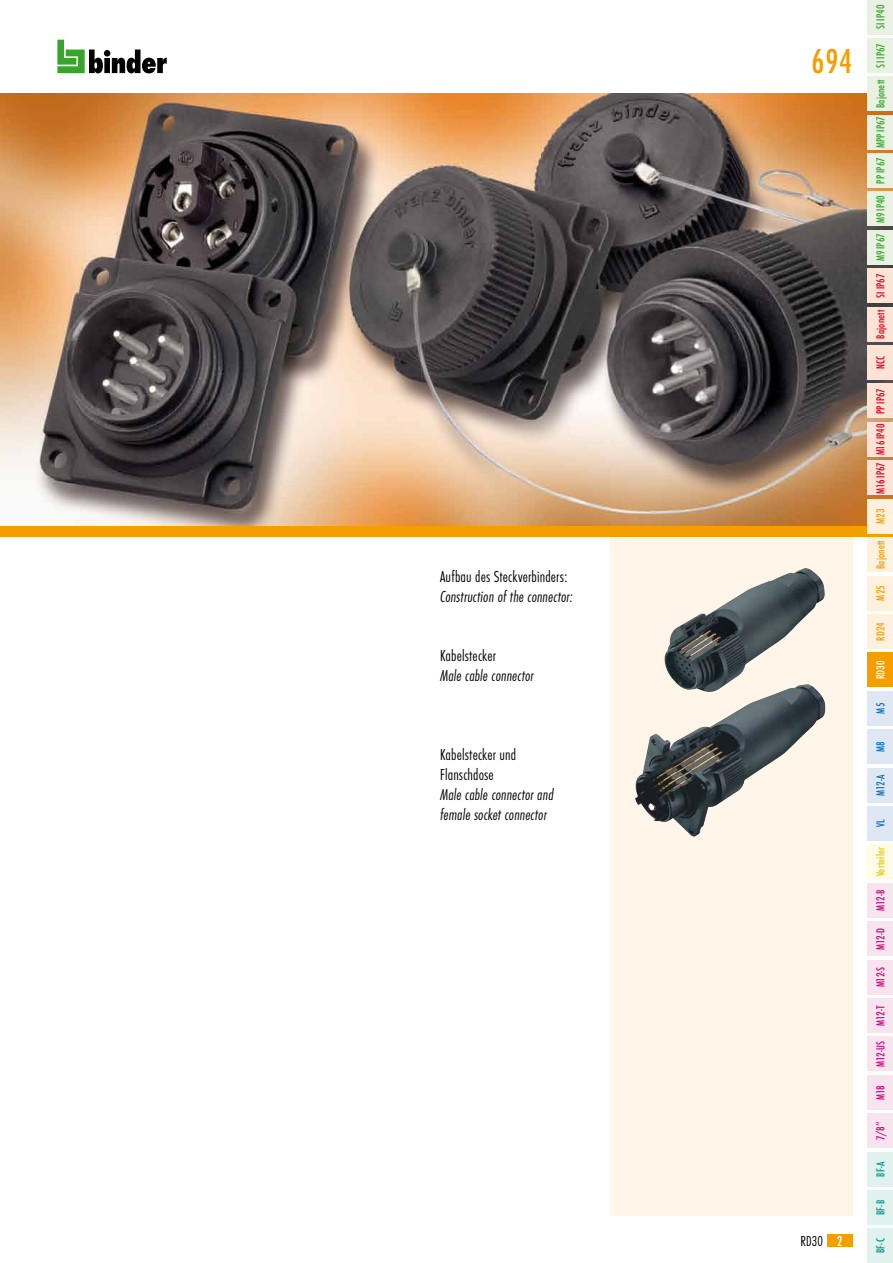
<style>
.page{position:relative;width:893px;height:1263px;background:#fff}
.page>*{position:absolute;margin:0;border:0;box-sizing:border-box;transform-origin:0 0}
.t1{font:500 condensed 36px "Futura T";color:#f49e00}
.t2{font:italic 300 condensed 16.5px/19.8px "Futura T";letter-spacing:.005em;color:#000}
.t3{font:300 condensed 16.5px/19.8px "Futura T";letter-spacing:.005em;color:#000}
.t4{font:300 condensed 15px "Futura T";color:#000}
.t5{font:500 condensed 12px "Futura T";letter-spacing:.015em;color:#37a42c}
.t6{font:500 condensed 12px "Futura T";letter-spacing:.01em;color:#e2001a}
.t7{font:500 condensed 12px "Futura T";letter-spacing:-.025em;color:#cd007b}
.t8{font:500 condensed 12px "Futura T";letter-spacing:.01em;color:#f49e00}
.t9{font:500 condensed 12px "Futura T";letter-spacing:.015em;color:#e6cb00}
.t10{font:500 condensed 12px "Futura T";color:#009790}
.t11{font:500 condensed 12px "Futura T";letter-spacing:.015em;color:#0070b8}
.t12{font:500 condensed 12px "Futura T";color:#fff}
.s1{font-weight:500;color:#fff}
.s2{color:#f49e00}
.s3{color:#cd007b}
</style>
<div class="page">
<div style="left:827px;top:1234px;width:25px;height:13px;background:#f49e00"></div>
<svg style="left:57px;top:40px;width:110px;height:33px"></svg>
<div style="left:610px;top:527px;width:243px;height:689px;background:#fff6e9"></div>
<img style="left:0;top:94px;width:893px;height:433px">
<img style="left:664px;top:568px;width:161px;height:124px">
<div style="left:0;top:527px;width:893px;height:10px;background:#f49e00"></div>
<img style="left:635px;top:686px;width:163px;height:150px">
<div style="left:867px;top:1152px;width:26px;height:34px;background:#e1f1ee"></div>
<div style="left:867px;top:1229px;width:26px;height:34px;background:#e1f1ee"></div>
<div style="left:867px;top:1075px;width:26px;height:34px;background:#f7e4ee"></div>
<div style="left:867px;top:1114px;width:26px;height:34px;background:#f7e4ee"></div>
<div style="left:867px;top:1037px;width:26px;height:34px;background:#f7e4ee"></div>
<div style="left:867px;top:806px;width:26px;height:34px;background:#dfe7f4"></div>
<div style="left:867px;top:730px;width:26px;height:34px;background:#dfe7f4"></div>
<div style="left:867px;top:768px;width:26px;height:34px;background:#dfe7f4"></div>
<div style="left:867px;top:691px;width:26px;height:34px;background:#dfe7f4"></div>
<div style="left:867px;top:960px;width:26px;height:34px;background:#f7e4ee"></div>
<div style="left:867px;top:1190px;width:26px;height:34px;background:#e1f1ee"></div>
<div style="left:867px;top:998px;width:26px;height:34px;background:#f7e4ee"></div>
<div style="left:867px;top:922px;width:26px;height:34px;background:#f7e4ee"></div>
<div style="left:867px;top:883px;width:26px;height:34px;background:#f7e4ee"></div>
<div style="left:867px;top:845px;width:26px;height:34px;background:#fffbe4"></div>
<div style="left:867px;top:653px;width:26px;height:34px;background:#f49e00"></div>
<div style="left:867px;top:576px;width:26px;height:34px;background:#fff1de"></div>
<div style="left:867px;top:614px;width:26px;height:34px;background:#fff1de"></div>
<div style="left:867px;top:538px;width:26px;height:34px;background:#fff1de"></div>
<div style="left:867px;top:499px;width:26px;height:34px;background:#fff1de"></div>
<div style="left:867px;top:461px;width:26px;height:34px;background:#fce3d6"></div>
<div style="left:867px;top:230px;width:26px;height:34px;background:#e9f2e2"></div>
<div style="left:867px;top:154px;width:26px;height:34px;background:#e9f2e2"></div>
<div style="left:867px;top:422px;width:26px;height:34px;background:#fce3d6"></div>
<div style="left:867px;top:192px;width:26px;height:34px;background:#e9f2e2"></div>
<div style="left:867px;top:115px;width:26px;height:34px;background:#e9f2e2"></div>
<div style="left:867px;top:77px;width:26px;height:34px;background:#e9f2e2"></div>
<div style="left:867px;top:38px;width:26px;height:34px;background:#e9f2e2"></div>
<div style="left:867px;top:0;width:26px;height:34px;background:#e9f2e2"></div>
<div style="left:867px;top:307px;width:26px;height:34px;background:#fce3d6"></div>
<div style="left:867px;top:346px;width:26px;height:34px;background:#fce3d6"></div>
<div style="left:867px;top:384px;width:26px;height:34px;background:#fce3d6"></div>
<div style="left:867px;top:269px;width:26px;height:34px;background:#fce3d6"></div>
<p class="t3" style="left:440px;top:566px;width:129px">Aufbau des Steckverbinders:</p>
<p class="t2" style="left:440px;top:586px;width:134px">Construction of the connector:</p>
<p class="t3" style="left:440px;top:646px;width:57px">Kabelstecker</p>
<p class="t2" style="left:440px;top:665px;width:95px">Male cable connector</p>
<p class="t3" style="left:440px;top:745px;width:78px">Kabelstecker und<br>Flanschdose</p>
<p class="t2" style="left:440px;top:784px;width:115px">Male cable connector and female socket connector</p>
<h1 class="t1" style="left:811px;top:40px;width:43px">694</h1>
<p class="t4" style="left:800px;top:1232px;width:44px">RD30 <span class="s1">2</span></p>
<p class="t5" style="left:873px;top:148px;width:145px;rotate:-90deg">MPPIP67 Bajonett SI IP67 SI IP40</p>
<p class="t5" style="left:873px;top:184px;width:28px;rotate:-90deg">PP IP67</p>
<p class="t5" style="left:873px;top:223px;width:29px;rotate:-90deg">M9IP40</p>
<p class="t5" style="left:873px;top:261px;width:29px;rotate:-90deg">M9IP67</p>
<p class="t6" style="left:873px;top:298px;width:26px;rotate:-90deg">SI IP67</p>
<p class="t6" style="left:873px;top:339px;width:30px;rotate:-90deg">Bajonett</p>
<p class="t6" style="left:873px;top:369px;width:15px;rotate:-90deg">NCC</p>
<p class="t6" style="left:873px;top:414px;width:27px;rotate:-90deg">PPIP67</p>
<p class="t6" style="left:873px;top:455px;width:33px;rotate:-90deg">M16IP40</p>
<p class="t6" style="left:873px;top:524px;width:63px;rotate:-90deg"><span class="s2">M23</span> M16IP67</p>
<p class="t8" style="left:873px;top:569px;width:30px;rotate:-90deg">Bajonett</p>
<p class="t8" style="left:873px;top:601px;width:17px;rotate:-90deg">M25</p>
<p class="t8" style="left:873px;top:641px;width:20px;rotate:-90deg">RD24</p>
<p class="t12" style="left:873px;top:679px;width:20px;rotate:-90deg">RD30</p>
<p class="t11" style="left:873px;top:714px;width:12px;rotate:-90deg">M5</p>
<p class="t11" style="left:873px;top:752px;width:12px;rotate:-90deg">M8</p>
<p class="t11" style="left:873px;top:796px;width:23px;rotate:-90deg">M12-A</p>
<p class="t11" style="left:873px;top:827px;width:9px;rotate:-90deg">VL</p>
<p class="t9" style="left:873px;top:911px;width:65px;rotate:-90deg"><span class="s3">M12-B</span> Verteiler</p>
<p class="t7" style="left:873px;top:949px;width:23px;rotate:-90deg">M12-D</p>
<p class="t7" style="left:873px;top:987px;width:22px;rotate:-90deg">M12-S</p>
<p class="t7" style="left:873px;top:1025px;width:22px;rotate:-90deg">M12-T</p>
<p class="t7" style="left:873px;top:1067px;width:27px;rotate:-90deg">M12-US</p>
<p class="t7" style="left:873px;top:1099px;width:16px;rotate:-90deg">M18</p>
<p class="t7" style="left:873px;top:1140px;width:20px;rotate:-90deg">7/8‘‘</p>
<p class="t10" style="left:873px;top:1177px;width:17px;rotate:-90deg">BF-A</p>
<p class="t10" style="left:873px;top:1215px;width:17px;rotate:-90deg">BF-B</p>
<p class="t10" style="left:873px;top:1253px;width:16px;rotate:-90deg">BF-C</p>
</div>
